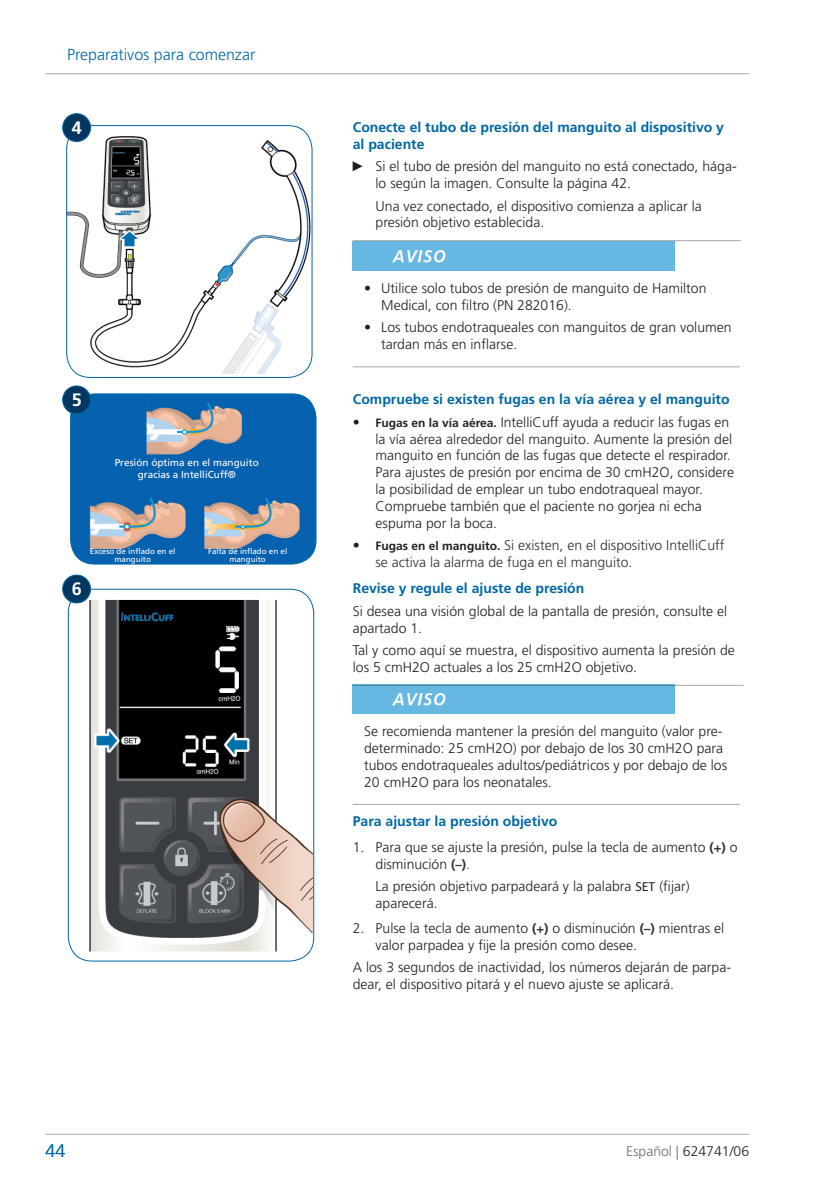
<style>
.page{position:relative;width:840px;height:1191px;background:#fff}
.page>*{position:absolute;margin:0;border:0;box-sizing:border-box;transform-origin:0 0}
.t1{font:700 18px "Frutiger LT Std";color:#fff}
.t2{font:300 18px "Frutiger LT Std";color:#0067a5}
.t3{font:300 16px "Frutiger LT Std";color:#0067a5}
.Note-Body{font:300 14px/16.8px "Frutiger LT Std";color:#231f20}
.Body{font:300 14px/16.8px "Frutiger LT Std";color:#231f20}
.ProcIntroGetStarted{font:700 14px/16.8px "Frutiger LT Std";color:#0067a5}
.NumList1Cont{font:300 14px/16.8px "Frutiger LT Std";color:#231f20}
.t4{font:300 14px/16.8px "Frutiger LT Std";color:#312f30}
.ProcedureIntro{font:700 14px "Frutiger LT Std";color:#0067a5}
.t5{font:10px/12px "Frutiger LT Std";color:#fff;text-align:center}
.t6{font:8px/8px "Frutiger LT Std";color:#fff;text-align:center}
.s1{font-family:"Arial Narrow";font-weight:400}
.s2{font-weight:700;font-size:12px}
.s3{color:#231f20}
.s4{font-weight:700;font-size:12px;color:#231f20}
.s5{font-weight:700;font-size:13px;color:#312f30}
.s6{font-family:"Calibri";font-weight:400}
.s7{color:#6c6d70}
</style>
<div class="page">
<hr style="left:45px;top:1134px;width:703px;height:1px;background:#a8a9ad">
<hr style="left:45px;top:73px;width:703px;height:1px;background:#a8a9ad">
<img style="left:67px;top:126px;width:245px;height:251px">
<div style="left:66px;top:125px;width:246px;height:253px;border:1px solid #0067a5;border-radius:24px"></div>
<div style="left:63px;top:114px;width:27px;height:27px;background:#003660;border-radius:50%"></div>
<div style="left:62px;top:113px;width:29px;height:29px;border:1px solid #0066a3;border-radius:50%"></div>
<hr style="left:352px;top:366px;width:387px;height:1px;background:#a8a9ad">
<img style="left:352px;top:241px;width:321px;height:30px">
<hr style="left:352px;top:240px;width:388px;height:1px;background:#231f20">
<img style="left:71px;top:394px;width:245px;height:170px">
<div style="left:70px;top:394px;width:246px;height:170px;border:1px solid #0067a5;border-radius:24px"></div>
<div style="left:63px;top:386px;width:27px;height:28px;background:#003660;border-radius:50%"></div>
<div style="left:62px;top:386px;width:29px;height:28px;border:1px solid #0066a3;border-radius:50%"></div>
<img style="left:85px;top:594px;width:228px;height:363px">
<div style="left:68px;top:589px;width:246px;height:372px;border:1px solid #0067a5;border-radius:24px"></div>
<div style="left:63px;top:575px;width:27px;height:28px;background:#003660;border-radius:50%"></div>
<div style="left:62px;top:575px;width:29px;height:28px;border:1px solid #0066a3;border-radius:50%"></div>
<hr style="left:352px;top:804px;width:387px;height:1px;background:#a8a9ad">
<div style="left:352px;top:686px;width:321px;height:28px;background:#66b8e3"></div>
<hr style="left:352px;top:685px;width:391px;height:1px;background:#231f20">
<p class="t3" style="left:67px;top:46px;width:190px">Preparativos para comenzar</p>
<p class="t1" style="left:72px;top:117px;width:12px">4</p>
<p class="ProcIntroGetStarted" style="left:352px;top:119px;width:372px">Conecte el tubo de presión del manguito al dispositivo y al paciente</p>
<p class="Note-Body" style="left:375px;top:158px;width:362px;text-indent:-23px"><span class="s1">►</span> Si el tubo de presión del manguito no está conectado, hága&shy;lo según la imagen. Consulte la página 42.</p>
<p class="NumList1Cont" style="left:375px;top:197px;width:327px">Una vez conectado, el dispositivo comienza a aplicar la presión objetivo establecida.</p>
<p class="Note-Body" style="left:381px;top:280px;width:326px;text-indent:-17px">• Utilice solo tubos de presión de manguito de Hamilton<br>Medical, con filtro (PN 282016).</p>
<p class="Note-Body" style="left:381px;top:319px;width:352px;text-indent:-17px">• Los tubos endotraqueales con manguitos de gran volumen tardan más en inflarse.</p>
<p class="t1" style="left:72px;top:389px;width:12px">5</p>
<p class="ProcIntroGetStarted" style="left:352px;top:391px;width:378px">Compruebe si existen fugas en la vía aérea y el manguito</p>
<p class="Note-Body" style="left:375px;top:414px;width:360px;text-indent:-23px">• <span class="s2">Fugas en la vía aérea.</span> IntelliCuff ayuda a reducir las fugas en la vía aérea alrededor del manguito. Aumente la presión del manguito en función de las fugas que detecte el respirador.<br>Para ajustes de presión por encima de 30 cmH2O, considere la posibilidad de emplear un tubo endotraqueal mayor.<br>Compruebe también que el paciente no gorjea ni echa espuma por la boca.</p>
<p class="t4" style="left:375px;top:537px;width:350px;text-indent:-23px"><span class="s3">•</span> <span class="s4">Fugas en el manguito.</span> Si existen, en el dispositivo IntelliCuff se activa la alarma de fuga en el manguito.</p>
<p class="t1" style="left:72px;top:578px;width:12px">6</p>
<p class="ProcIntroGetStarted" style="left:352px;top:580px;width:233px">Revise y regule el ajuste de presión</p>
<p class="Body" style="left:352px;top:603px;width:375px">Si desea una visión global de la pantalla de presión, consulte el apartado 1.</p>
<p class="Body" style="left:352px;top:642px;width:383px">Tal y como aquí se muestra, el dispositivo aumenta la presión de los 5 cmH2O actuales a los 25 cmH2O objetivo.</p>
<p class="t5" style="left:115px;top:456px;width:145px">Presión óptima en el manguito gracias a IntelliCuff®</p>
<p class="t6" style="left:90px;top:547px;width:87px">Exceso de inflado en el manguito</p>
<p class="t6" style="left:208px;top:547px;width:81px">Falta de inflado en el manguito</p>
<p class="Note-Body" style="left:364px;top:723px;width:364px">Se recomienda mantener la presión del manguito (valor pre&shy;determinado: 25 cmH2O) por debajo de los 30 cmH2O para tubos endotraqueales adultos/pediátricos y por debajo de los 20 cmH2O para los neonatales.</p>
<p class="ProcedureIntro" style="left:352px;top:813px;width:206px">Para ajustar la presión objetivo</p>
<p class="Note-Body" style="left:375px;top:838px;width:363px;text-indent:-23px">1. Para que se ajuste la presión, pulse la tecla de aumento <span class="s5">(+)</span> o disminución <span class="s5">(–)</span>.</p>
<p class="NumList1Cont" style="left:375px;top:878px;width:315px">La presión objetivo parpadeará y la palabra <span class="s6">SET</span> (fijar) aparecerá.</p>
<p class="Note-Body" style="left:375px;top:920px;width:350px;text-indent:-23px">2. Pulse la tecla de aumento <span class="s5">(+)</span> o disminución <span class="s5">(–)</span> mientras el valor parpadea y fije la presión como desee.</p>
<p class="Body" style="left:352px;top:959px;width:379px">A los 3 segundos de inactividad, los números dejarán de parpa&shy;dear, el dispositivo pitará y el nuevo ajuste se aplicará.</p>
<p class="t2" style="left:45px;top:1140px;width:22px">44</p>
<p class="Note-Body" style="left:625px;top:1143px;width:124px"><span class="s7">Español |</span> 624741/06</p>
</div>
